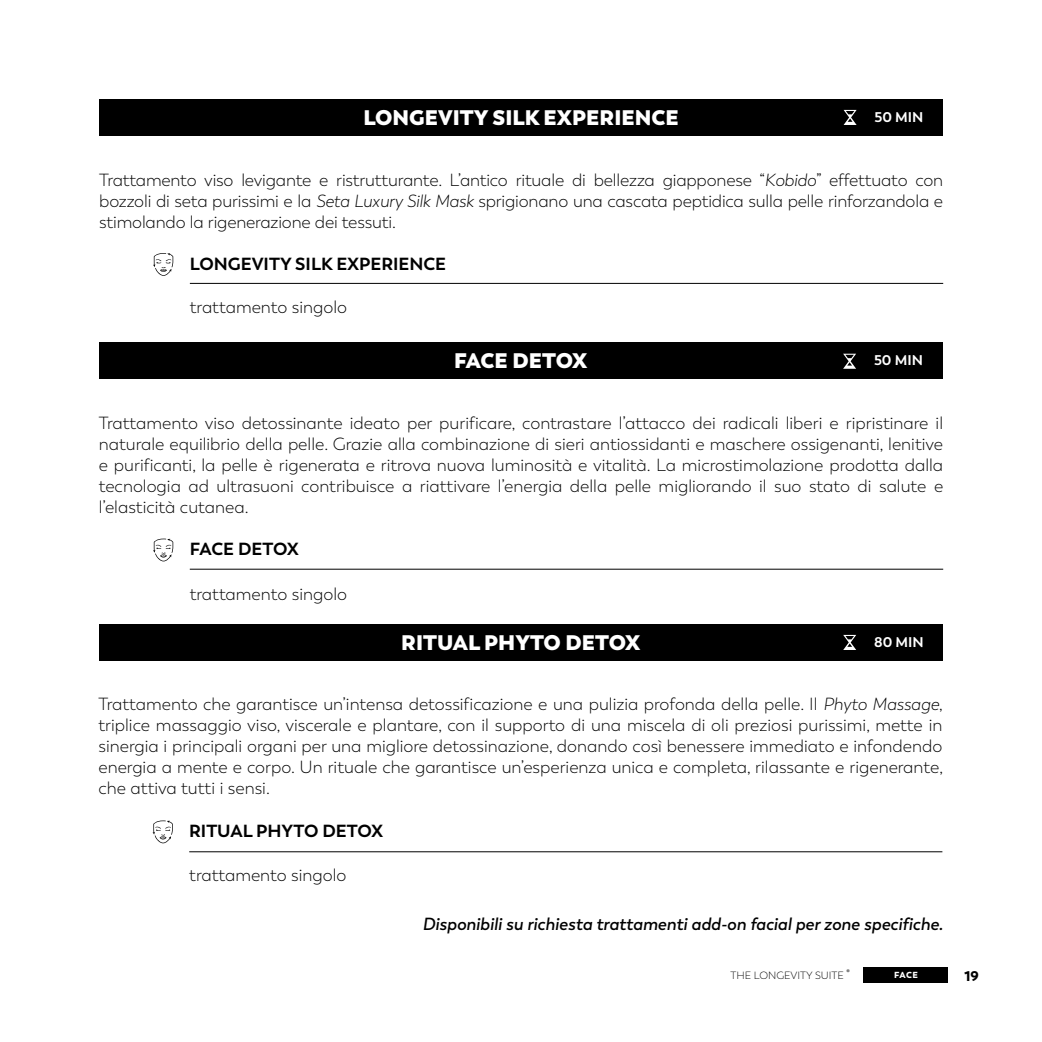
<style>
.page{position:relative;width:1042px;height:1042px;background:#fff}
.page>*{position:absolute;margin:0;border:0;box-sizing:border-box;transform-origin:0 0}
.t1{font:800 21px "Trenda";color:#fff}
.t2{font:800 21px "Trenda";letter-spacing:-.02em;color:#fff}
.t3{font:300 17.5px/21px "Trenda";color:#000;text-align:justify}
.t4{font:italic 600 17.5px "Trenda";color:#000}
.t5{font:700 17.5px "Trenda";color:#000}
.t6{font:700 17.5px "Trenda";letter-spacing:-.02em;color:#000}
.t7{font:700 14px "Trenda";color:#fff}
.t8{font:900 14px "Trenda";color:#000}
.t9{font:300 10.5px "Trenda";color:#000}
.t10{font:900 8.75px "Trenda";color:#fff}
.t11{font:7px "Trenda";color:#000}
.s1{font-style:italic}
</style>
<div class="page">
<div style="left:864px;top:967px;width:84px;height:15px;background:#000"></div>
<svg style="left:153px;top:538px;width:20px;height:23px"></svg>
<div style="left:99px;top:342px;width:843px;height:36px;background:#000"></div>
<svg style="left:843px;top:354px;width:13px;height:15px"></svg>
<hr style="left:190px;top:569px;width:753px;height:1px;background:#000">
<svg style="left:153px;top:820px;width:20px;height:23px"></svg>
<div style="left:99px;top:624px;width:843px;height:36px;background:#000"></div>
<svg style="left:843px;top:635px;width:13px;height:15px"></svg>
<hr style="left:189px;top:851px;width:753px;height:1px;background:#000">
<svg style="left:153px;top:253px;width:20px;height:23px"></svg>
<div style="left:99px;top:99px;width:844px;height:37px;background:#000"></div>
<svg style="left:843px;top:110px;width:13px;height:15px"></svg>
<hr style="left:190px;top:283px;width:753px;height:1px;background:#000">
<p class="t1" style="left:363px;top:104px;width:317px">LONGEVITY SILK EXPERIENCE</p>
<p class="t7" style="left:874px;top:108px;width:50px">50 MIN</p>
<p class="t3" style="left:99px;top:170px;width:845px">Trattamento viso levigante e ristrutturante. L’antico rituale di bellezza giapponese “<span class="s1">Kobido</span>” effettuato con bozzoli di seta purissimi e la <span class="s1">Seta Luxury Silk Mask</span> sprigionano una cascata peptidica sulla pelle rinforzandola e stimolando la rigenerazione dei tessuti.</p>
<p class="t5" style="left:190px;top:253px;width:258px">LONGEVITY SILK EXPERIENCE</p>
<p class="t3" style="left:190px;top:296px;width:159px">trattamento singolo</p>
<p class="t2" style="left:454px;top:347px;width:135px">FACE DETOX</p>
<p class="t7" style="left:874px;top:352px;width:50px">50 MIN</p>
<p class="t3" style="left:99px;top:413px;width:846px">Trattamento viso detossinante ideato per purificare, contrastare l’attacco dei radicali liberi e ripristinare il naturale equilibrio della pelle. Grazie alla combinazione di sieri antiossidanti e maschere ossigenanti, lenitive e purificanti, la pelle è rigenerata e ritrova nuova luminosità e vitalità. La microstimolazione prodotta dalla tecnologia ad ultrasuoni contribuisce a riattivare l’energia della pelle migliorando il suo stato di salute e l’elasticità cutanea.</p>
<p class="t6" style="left:190px;top:538px;width:110px">FACE DETOX</p>
<p class="t3" style="left:190px;top:584px;width:159px">trattamento singolo</p>
<p class="t1" style="left:401px;top:629px;width:241px">RITUAL PHYTO DETOX</p>
<p class="t7" style="left:874px;top:633px;width:51px">80 MIN</p>
<p class="t3" style="left:98px;top:694px;width:846px">Trattamento che garantisce un’intensa detossificazione e una pulizia profonda della pelle. Il <span class="s1">Phyto Massage</span>, triplice massaggio viso, viscerale e plantare, con il supporto di una miscela di oli preziosi purissimi, mette in sinergia i principali organi per una migliore detossinazione, donando così benessere immediato e infondendo energia a mente e corpo. Un rituale che garantisce un’esperienza unica e completa, rilassante e rigenerante, che attiva tutti i sensi.</p>
<p class="t5" style="left:189px;top:820px;width:195px">RITUAL PHYTO DETOX</p>
<p class="t3" style="left:189px;top:864px;width:159px">trattamento singolo</p>
<p class="t4" style="left:422px;top:914px;width:522px">Disponibili su richiesta trattamenti add-on facial per zone specifiche.</p>
<p class="t11" style="left:846px;top:968px;width:5px">®</p>
<p class="t9" style="left:730px;top:969px;width:115px">THE LONGEVITY SUITE</p>
<p class="t10" style="left:894px;top:969px;width:25px">FACE</p>
<p class="t8" style="left:964px;top:967px;width:16px">19</p>
</div>
